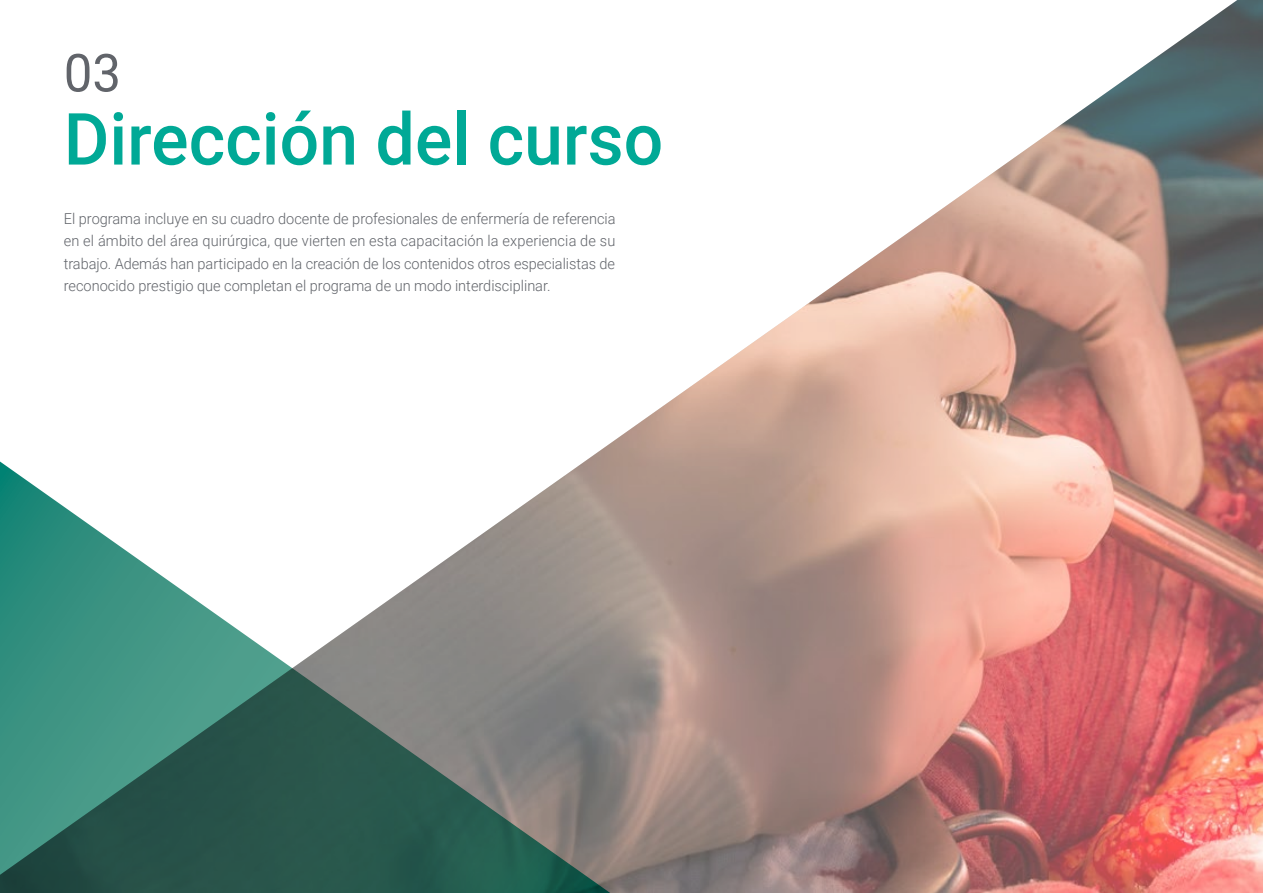
<style>
.page{position:relative;width:1263px;height:893px;background:#fff}
.page>*{position:absolute;margin:0;border:0;box-sizing:border-box;transform-origin:0 0}
.t1{font:500 72px "Roboto";color:#00a996}
.t2{font:52.5px "Roboto";color:#61646a}
.t3{font:300 15px/22.5px "Roboto";color:#61646a;text-align:justify}
</style>
<div class="page">
<img style="left:607px;top:0;width:656px;height:893px">
<svg style="left:0;top:446px;width:640px;height:447px"></svg>
<h2 class="t2" style="left:64px;top:36px;width:59px">03</h2>
<h1 class="t1" style="left:64px;top:89px;width:601px">Dirección del curso</h1>
<p class="t3" style="left:64px;top:207px;width:553px">El programa incluye en su cuadro docente de profesionales de enfermería de referencia en el ámbito del área quirúrgica, que vierten en esta capacitación la experiencia de su trabajo. Además han participado en la creación de los contenidos otros especialistas de reconocido prestigio que completan el programa de un modo interdisciplinar.</p>
</div>
